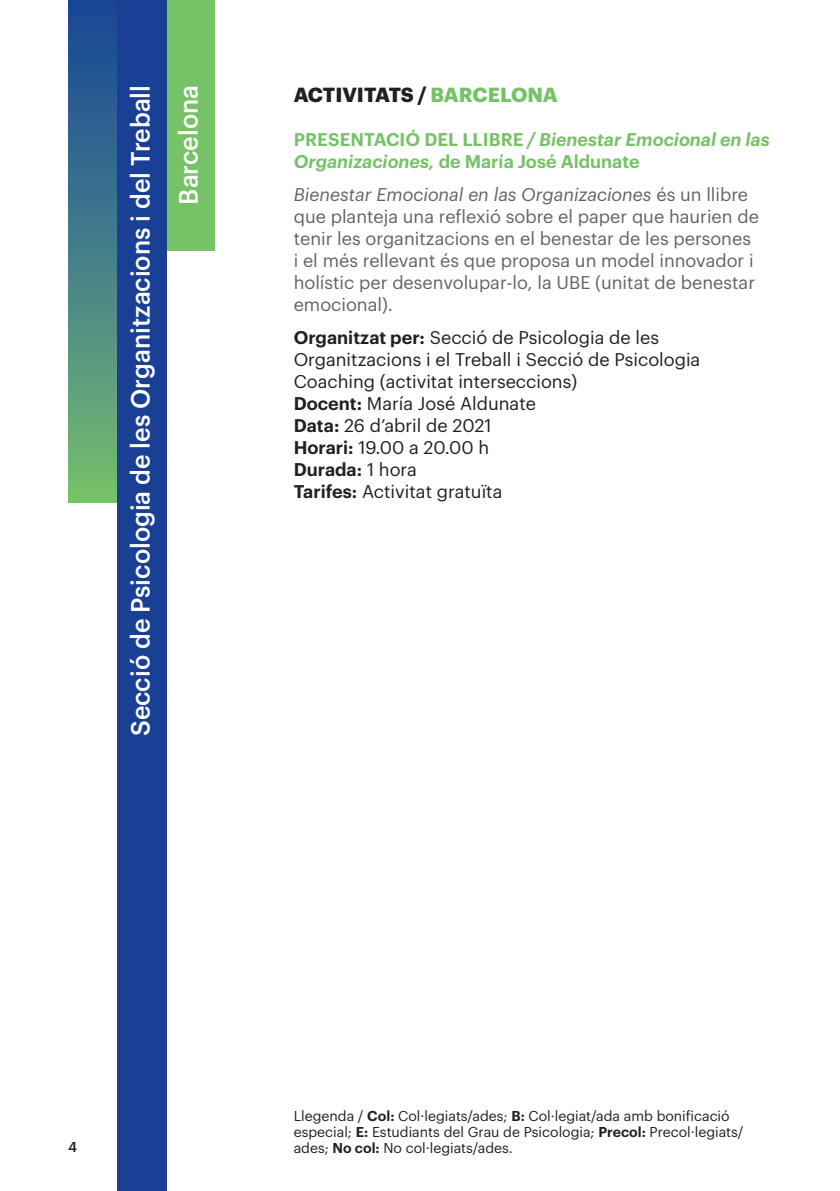
<style>
.page{position:relative;width:840px;height:1191px;background:#fff}
.page>*{position:absolute;margin:0;border:0;box-sizing:border-box;transform-origin:0 0}
.Título_curso-activid{font:500 26px "Graphik";color:#fff;scale:.96 1}
.Párrafo_Organizado_p{font:700 20px "Graphik";color:#231f20}
.Párrafo_Organizado_p-2{font:18px/22px "Graphik";color:#636366}
.Párrafo_Organizado_p-3{font:18px/22px "Graphik";color:#231f20}
.Párrafo_Organizado_p-4{font:600 18px/22px "Graphik";color:#76c266}
.Párrafo_Organizado_p-5{font:600 18px "Graphik";color:#231f20}
.t1{font:14px/16px "Graphik";color:#231f20}
.t2{font:500 14px "Graphik";color:#231f20}
.s1{color:#76c266}
.s2{font-style:italic}
.s3{font-weight:600}
.s4{font-weight:400}
</style>
<div class="page">
<div style="left:68px;top:0;width:50px;height:503px;background:linear-gradient(to bottom,#16439b,#76bd71)"></div>
<div style="left:166px;top:0;width:49px;height:250px;background:#76c266"></div>
<div style="left:117px;top:0;width:49px;height:1191px;background:#194095"></div>
<p class="Título_curso-activid" style="left:120px;top:736px;width:680px;rotate:-90deg">Secció de Psicologia de les Organitzacions i del Treball</p>
<p class="Título_curso-activid" style="left:169px;top:205px;width:126px;rotate:-90deg">Barcelona</p>
<p class="Párrafo_Organizado_p" style="left:293px;top:79px;width:265px">ACTIVITATS / <span class="s1">BARCELONA</span></p>
<p class="Párrafo_Organizado_p-4" style="left:293px;top:126px;width:477px">PRESENTACIÓ DEL LLIBRE <span class="s2">/ Bienestar Emocional en las<br>Organizaciones,</span> de María José Aldunate</p>
<p class="Párrafo_Organizado_p-2" style="left:293px;top:182px;width:466px"><span class="s2">Bienestar Emocional en las Organizaciones</span> és un llibre que planteja una reflexió sobre el paper que haurien de tenir les organitzacions en el benestar de les persones i el més rellevant és que proposa un model innovador i holístic per desenvolupar-lo, la UBE (unitat de benestar emocional).</p>
<p class="Párrafo_Organizado_p-3" style="left:293px;top:325px;width:408px"><span class="s3">Organitzat per:</span> Secció de Psicologia de les<br>Organitzacions i el Treball i Secció de Psicologia<br>Coaching (activitat interseccions)</p>
<p class="Párrafo_Organizado_p-3" style="left:293px;top:391px;width:244px"><span class="s3">Docent:</span> María José Aldunate</p>
<p class="Párrafo_Organizado_p-3" style="left:293px;top:413px;width:199px"><span class="s3">Data:</span> 26 d’abril de 2021</p>
<p class="Párrafo_Organizado_p-3" style="left:293px;top:435px;width:197px"><span class="s3">Horari:</span> 19.00 a 20.00 h</p>
<p class="Párrafo_Organizado_p-5" style="left:293px;top:456px;width:125px">Durada: <span class="s4">1 hora</span></p>
<p class="Párrafo_Organizado_p-3" style="left:293px;top:479px;width:210px"><span class="s3">Tarifes:</span> Activitat gratuïta</p>
<p class="t2" style="left:68px;top:1136px;width:10px">4</p>
<p class="t1" style="left:293px;top:1106px;width:451px">Llegenda / <span class="s3">Col:</span> Col.legiats/ades; <span class="s3">B:</span> Col·legiat/ada amb bonificació especial; <span class="s3">E:</span> Estudiants del Grau de Psicologia; <span class="s3">Precol:</span> Precol.legiats/ ades; <span class="s3">No col:</span> No col.legiats/ades.</p>
</div>
